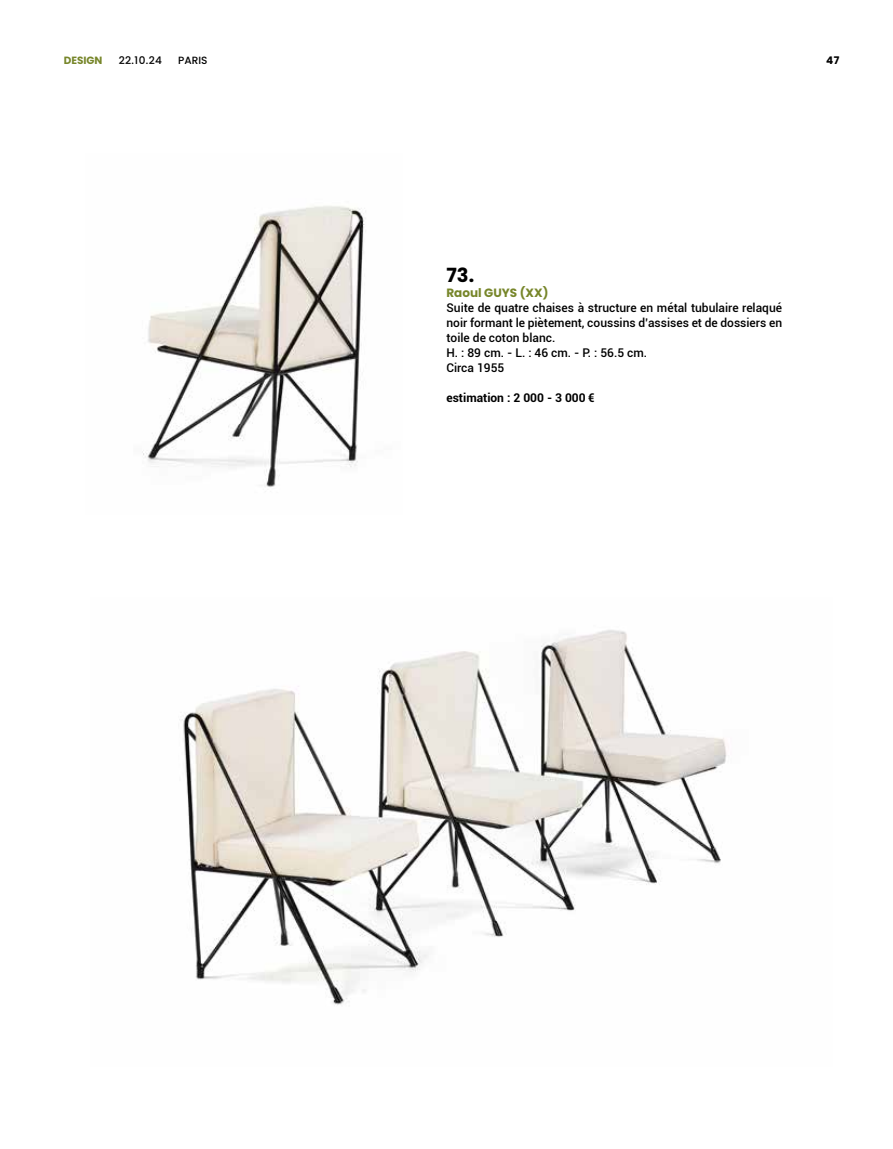
<style>
.page{position:relative;width:893px;height:1149px;background:#fff}
.page>*{position:absolute;margin:0;border:0;box-sizing:border-box;transform-origin:0 0}
.t1{font:700 19.5px "Poppins";color:#000}
.t2{font:500 12px/15px "Roboto";color:#000}
.t3{font:700 12px "Roboto";color:#000}
.t4{font:700 12px "Poppins";color:#77862a}
.t5{font:500 10.5px "Poppins";color:#000}
.t6{font:700 10.5px "Poppins";color:#77862a}
.t7{font:700 10.5px "Poppins";color:#000}
</style>
<div class="page">
<img style="left:179px;top:630px;width:548px;height:375px">
<img style="left:142px;top:206px;width:224px;height:282px">
<p class="t6" style="left:64px;top:54px;width:40px">DESIGN</p>
<p class="t5" style="left:119px;top:54px;width:45px">22.10.24</p>
<p class="t5" style="left:178px;top:54px;width:31px">PARIS</p>
<p class="t7" style="left:826px;top:54px;width:15px">47</p>
<h1 class="t1" style="left:446px;top:264px;width:29px">73.</h1>
<p class="t4" style="left:446px;top:286px;width:103px">Raoul GUYS (XX)</p>
<p class="t2" style="left:446px;top:300px;width:337px">Suite de quatre chaises à structure en métal tubulaire relaqué noir formant le piètement, coussins d’assises et de dossiers en toile de coton blanc.<br>H. : 89 cm. - L. : 46 cm. - P. : 56.5 cm.<br>Circa 1955</p>
<p class="t3" style="left:446px;top:389px;width:150px">estimation : 2 000 - 3 000 €</p>
</div>
